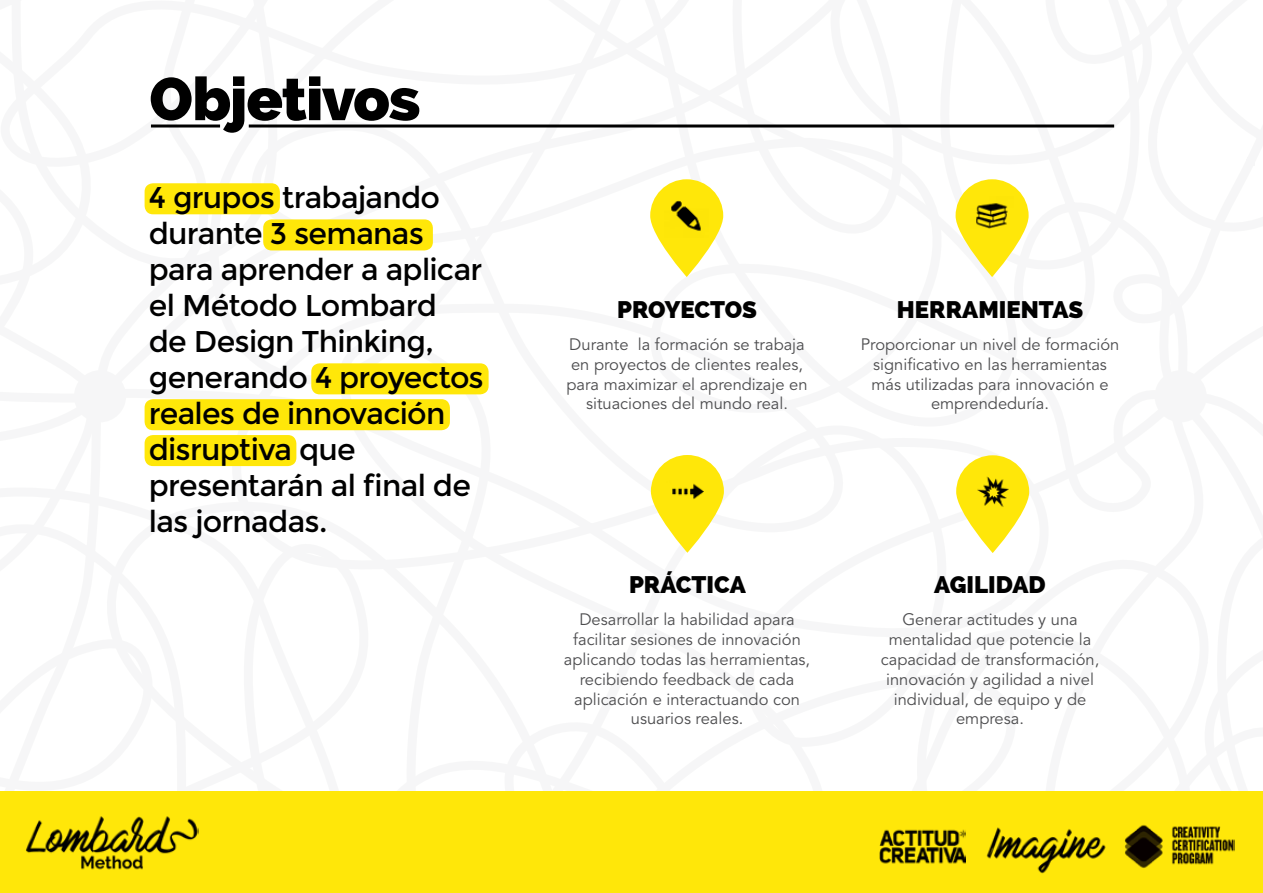
<style>
.page{position:relative;width:1263px;height:893px;background:#fff}
.page>*{position:absolute;margin:0;border:0;box-sizing:border-box;transform-origin:0 0}
.t1{font:800 60px "Raleway";letter-spacing:-.02em;color:#000}
.t2{font:30px/36px "Montserrat";letter-spacing:-.025em;color:#000}
.t3{font:800 24px "Raleway";color:#000}
.t4{font:16.5px/19.8px "Avenir LT Std";color:#4d4d4f;text-align:center}
</style>
<div class="page">
<div style="left:0;top:791px;width:1263px;height:102px;background:#ffe709"></div>
<img style="left:1124px;top:824px;width:111px;height:44px">
<img style="left:879px;top:829px;width:86px;height:35px">
<img style="left:26px;top:816px;width:173px;height:54px">
<img style="left:986px;top:827px;width:120px;height:47px">
<div style="left:74px;top:370px;width:52px;height:52px;background:#f6f6f7;border-radius:50%"></div>
<div style="left:1154px;top:370px;width:53px;height:52px;background:#f6f6f7;border-radius:50%"></div>
<svg style="left:650px;top:179px;width:73px;height:98px;fill:#ffe709"></svg>
<svg style="left:955px;top:179px;width:73px;height:98px;fill:#ffe709"></svg>
<img style="left:665px;top:194px;width:44px;height:43px">
<img style="left:971px;top:197px;width:43px;height:38px">
<svg style="left:651px;top:455px;width:73px;height:98px;fill:#ffe709"></svg>
<svg style="left:956px;top:455px;width:73px;height:98px;fill:#ffe709"></svg>
<img style="left:666px;top:478px;width:41px;height:27px">
<img style="left:974px;top:473px;width:37px;height:37px">
<hr style="left:249px;top:125px;width:865px;height:3px;background:#000">
<hr style="left:151px;top:125px;width:69px;height:3px;background:#000">
<div style="left:145px;top:183px;width:135px;height:31px;background:#ffe709;border-radius:9px"></div>
<div style="left:263px;top:219px;width:170px;height:31px;background:#ffe709;border-radius:9px"></div>
<div style="left:311px;top:363px;width:178px;height:31px;background:#ffe709;border-radius:9px"></div>
<div style="left:145px;top:399px;width:305px;height:31px;background:#ffe709;border-radius:9px"></div>
<div style="left:145px;top:435px;width:151px;height:31px;background:#ffe709;border-radius:9px"></div>
<h1 class="t1" style="left:149px;top:64px;width:272px">Objetivos</h1>
<h2 class="t2" style="left:149px;top:180px;width:336px">4 grupos trabajando durante 3 semanas para aprender a aplicar el Método Lombard<br>de Design Thinking, generando 4 proyectos reales de innovación disruptiva que presentarán al final de las jornadas.</h2>
<h3 class="t3" style="left:617px;top:295px;width:141px">PROYECTOS</h3>
<p class="t4" style="left:566px;top:335px;width:243px">Durante la formación se trabaja en proyectos de clientes reales, para maximizar el aprendizaje en situaciones del mundo real.</p>
<h3 class="t3" style="left:897px;top:295px;width:188px">HERRAMIENTAS</h3>
<p class="t4" style="left:861px;top:335px;width:260px">Proporcionar un nivel de formación significativo en las herramientas más utilizadas para innovación e emprendeduría.</p>
<h3 class="t3" style="left:629px;top:570px;width:118px">PRÁCTICA</h3>
<p class="t4" style="left:564px;top:610px;width:248px">Desarrollar la habilidad apara facilitar sesiones de innovación aplicando todas las herramientas, recibiendo feedback de cada aplicación e interactuando con usuarios reales.</p>
<h3 class="t3" style="left:934px;top:570px;width:113px">AGILIDAD</h3>
<p class="t4" style="left:881px;top:610px;width:220px">Generar actitudes y una mentalidad que potencie la capacidad de transformación, innovación y agilidad a nivel individual, de equipo y de empresa.</p>
</div>
